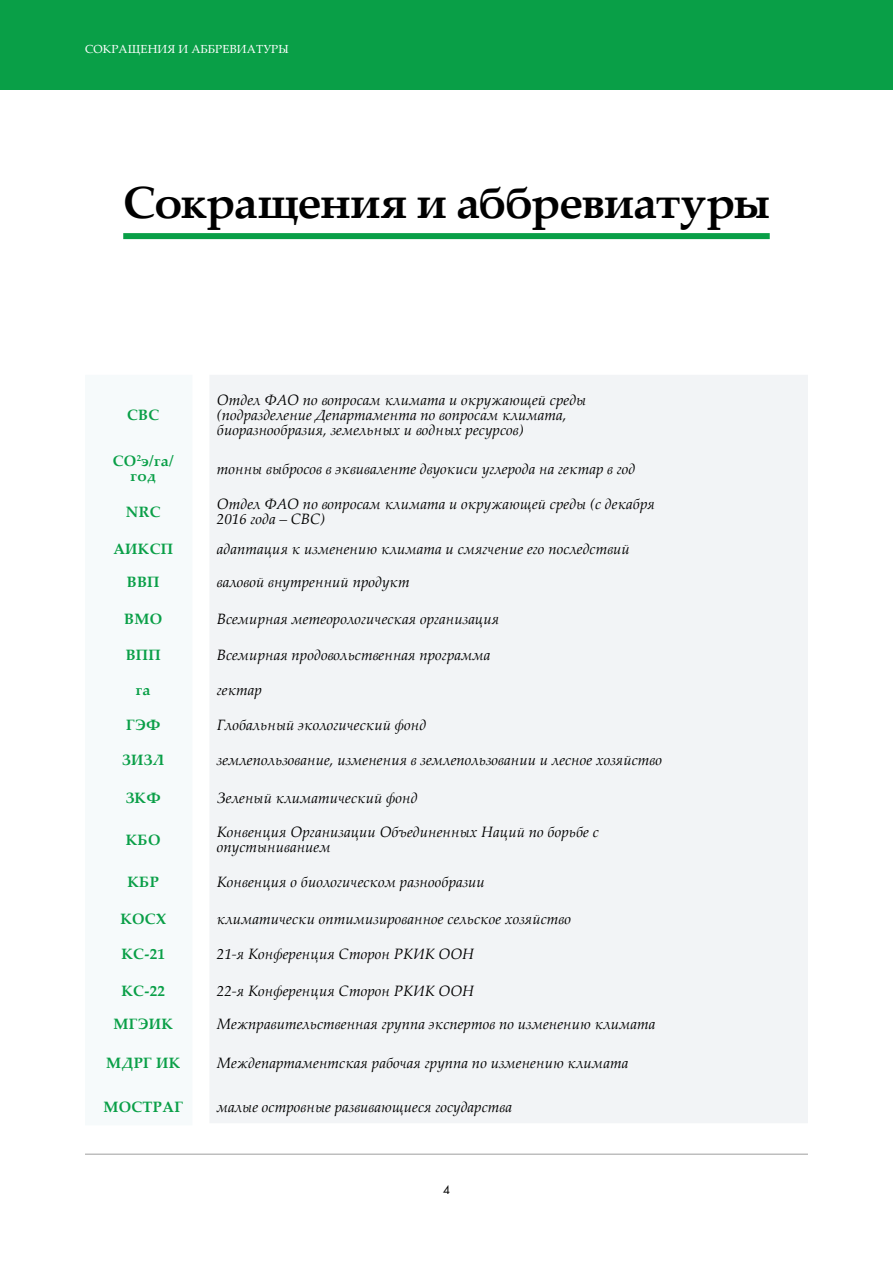
<style>
.page{position:relative;width:893px;height:1263px;background:#fff}
.page>*{position:absolute;margin:0;border:0;box-sizing:border-box;transform-origin:0 0}
.t1{font:700 45px "Palatino Linotype";letter-spacing:-.025em;color:#000}
.t2{font:italic 15px/15px "Palatino Linotype";color:#000}
.t3{font:700 15px/15px "Palatino Linotype";letter-spacing:.02em;color:#099f47;text-align:center}
.t4{font:11.7px "Palatino Linotype";letter-spacing:.01em;color:#fff}
.t5{font:11.25px "Futura Std";color:#000}
</style>
<div class="page">
<div style="left:0;top:0;width:893px;height:89px;background:#099f47"></div>
<hr style="left:85px;top:1154px;width:723px;height:1px;background:#bababa">
<div style="left:123px;top:233px;width:647px;height:6px;background:#099f47"></div>
<div style="left:209px;top:375px;width:599px;height:748px;background:#f2f4f6"></div>
<div style="left:85px;top:375px;width:107px;height:750px;background:#f6fafb"></div>
<p class="t4" style="left:85px;top:41px;width:205px">СОКРАЩЕНИЯ И АББРЕВИАТУРЫ</p>
<h1 class="t1" style="left:123px;top:171px;width:648px">Сокращения и аббревиатуры</h1>
<p class="t3" style="left:127px;top:407px;width:34px">CBC</p>
<p class="t2" style="left:217px;top:392px;width:371px">Отдел ФАО по вопросам климата и окружающей среды (подразделение Департамента по вопросам климата, биоразнообразия, земельных и водных ресурсов)</p>
<p class="t3" style="left:113px;top:453px;width:62px">CО<sup>2</sup>э/га/ год</p>
<p class="t2" style="left:217px;top:461px;width:420px">тонны выбросов в эквиваленте двуокиси углерода на гектар в год</p>
<p class="t3" style="left:126px;top:504px;width:36px">NRC</p>
<p class="t2" style="left:217px;top:496px;width:440px">Отдел ФАО по вопросам климата и окружающей среды (с декабря<br>2016 года – CBC)</p>
<p class="t3" style="left:113px;top:541px;width:61px">АИКСП</p>
<p class="t2" style="left:217px;top:541px;width:415px">адаптация к изменению климата и смягчение его последствий</p>
<p class="t3" style="left:127px;top:574px;width:34px">ВВП</p>
<p class="t2" style="left:217px;top:574px;width:194px">валовой внутренний продукт</p>
<p class="t3" style="left:124px;top:611px;width:40px">ВМО</p>
<p class="t2" style="left:217px;top:611px;width:284px">Всемирная метеорологическая организация</p>
<p class="t3" style="left:126px;top:647px;width:37px">ВПП</p>
<p class="t2" style="left:217px;top:647px;width:275px">Всемирная продовольственная программа</p>
<p class="t3" style="left:136px;top:681px;width:16px">га</p>
<p class="t2" style="left:217px;top:681px;width:47px">гектар</p>
<p class="t3" style="left:126px;top:717px;width:36px">ГЭФ</p>
<p class="t2" style="left:217px;top:717px;width:211px">Глобальный экологический фонд</p>
<p class="t3" style="left:122px;top:752px;width:43px">ЗИЗЛ</p>
<p class="t2" style="left:217px;top:752px;width:447px">землепользование, изменения в землепользовании и лесное хозяйство</p>
<p class="t3" style="left:126px;top:789px;width:37px">ЗКФ</p>
<p class="t2" style="left:217px;top:789px;width:202px">Зеленый климатический фонд</p>
<p class="t3" style="left:126px;top:831px;width:36px">КБО</p>
<p class="t2" style="left:217px;top:824px;width:384px">Конвенция Организации Объединенных Наций по борьбе с опустыниванием</p>
<p class="t3" style="left:128px;top:874px;width:33px">КБР</p>
<p class="t2" style="left:217px;top:874px;width:270px">Конвенция о биологическом разнообразии</p>
<p class="t3" style="left:120px;top:910px;width:47px">КОСХ</p>
<p class="t2" style="left:217px;top:910px;width:356px">климатически оптимизированное сельское хозяйство</p>
<p class="t3" style="left:121px;top:946px;width:45px">КС-21</p>
<p class="t2" style="left:217px;top:946px;width:259px">21-я Конференция Сторон РКИК ООН</p>
<p class="t3" style="left:121px;top:982px;width:45px">КС-22</p>
<p class="t2" style="left:217px;top:982px;width:259px">22-я Конференция Сторон РКИК ООН</p>
<p class="t3" style="left:114px;top:1016px;width:61px">МГЭИК</p>
<p class="t2" style="left:217px;top:1016px;width:440px">Межправительственная группа экспертов по изменению климата</p>
<p class="t3" style="left:106px;top:1055px;width:76px">МДРГ ИК</p>
<p class="t2" style="left:217px;top:1055px;width:413px">Междепартаментская рабочая группа по изменению климата</p>
<p class="t3" style="left:103px;top:1099px;width:81px">МОСТРАГ</p>
<p class="t2" style="left:217px;top:1099px;width:297px">малые островные развивающиеся государства</p>
<p class="t5" style="left:443px;top:1183px;width:8px">4</p>
</div>
